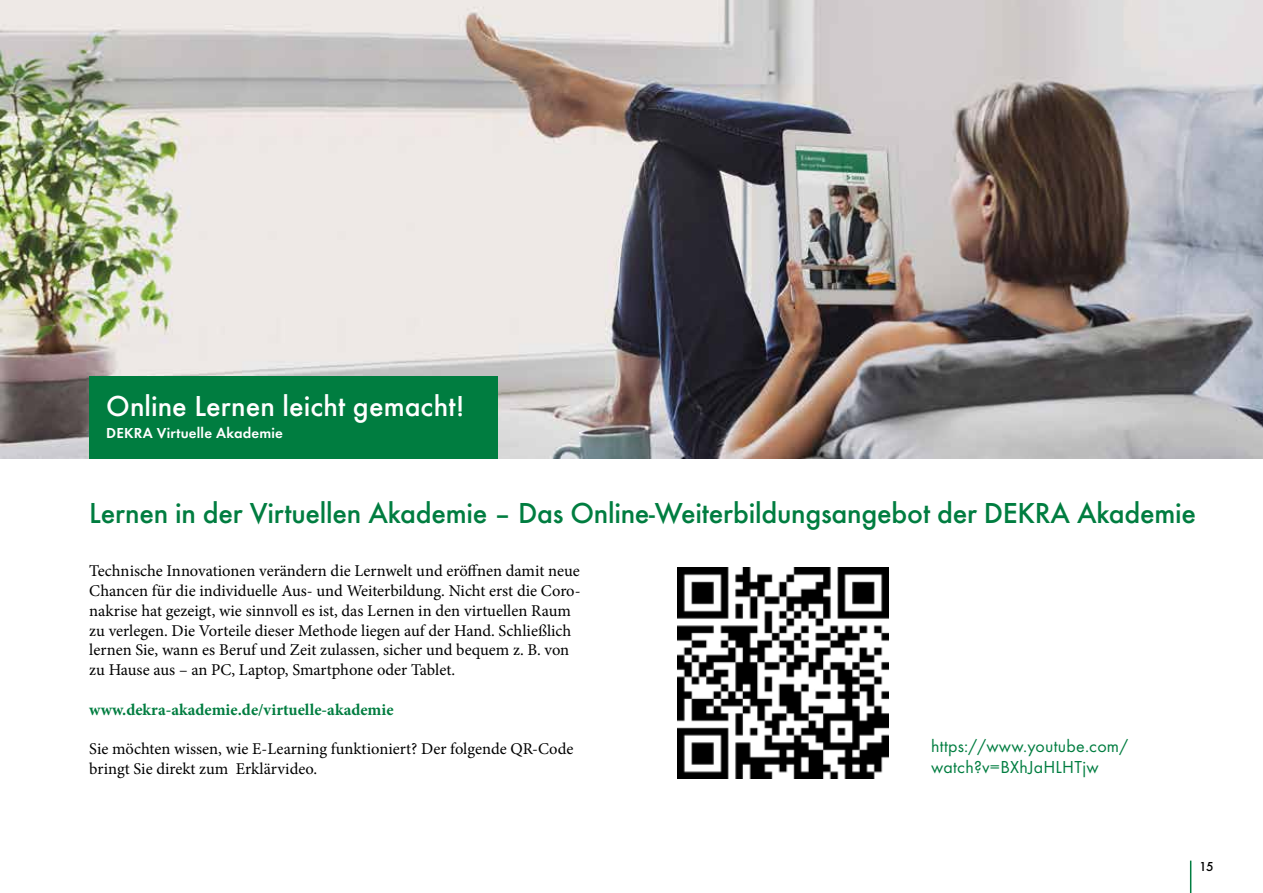
<style>
.page{position:relative;width:1263px;height:893px;background:#fff}
.page>*{position:absolute;margin:0;border:0;box-sizing:border-box;transform-origin:0 0}
.t1{font:500 30px "Futura TOT";letter-spacing:-.01em;color:#007d40}
.t2{font:500 30px "Futura TOT";color:#fff}
.t3{font:18px/21.6px "Futura TOT Boo";letter-spacing:.01em;color:#007d40}
.t4{font:16.5px/19.8px "Minion Pro";color:#000}
.t5{font:700 16.5px "Minion Pro";letter-spacing:.005em;color:#007d40}
.t6{font:15px "Futura TOT Dem";letter-spacing:.01em;color:#fff}
.t7{font:500 13.5px "Futura TOT";color:#000}
</style>
<div class="page">
<hr style="left:1190px;top:861px;width:1px;height:32px;background:#007d40">
<img style="left:0;top:0;width:1263px;height:458px">
<div style="left:89px;top:376px;width:409px;height:82px;background:#007d40"></div>
<img style="left:677px;top:567px;width:211px;height:212px">
<h1 class="t2" style="left:106px;top:388px;width:360px">Online Lernen leicht gemacht!</h1>
<p class="t6" style="left:106px;top:424px;width:178px">DEKRA Virtuelle Akademie</p>
<h1 class="t1" style="left:89px;top:496px;width:1108px">Lernen in der Virtuellen Akademie – Das Online-Weiterbildungsangebot der DEKRA Akademie</h1>
<p class="t4" style="left:89px;top:561px;width:493px">Technische Innovationen verändern die Lernwelt und eröffnen damit neue Chancen für die individuelle Aus- und Weiterbildung. Nicht erst die Coro&shy;nakrise hat gezeigt, wie sinnvoll es ist, das Lernen in den virtuellen Raum zu verlegen. Die Vorteile dieser Methode liegen auf der Hand. Schließlich lernen Sie, wann es Beruf und Zeit zulassen, sicher und bequem z. B. von zu Hause aus – an PC, Laptop, Smartphone oder Tablet.</p>
<p class="t5" style="left:89px;top:698px;width:306px">www.dekra-akademie.de/virtuelle-akademie</p>
<p class="t4" style="left:89px;top:739px;width:486px">Sie möchten wissen, wie E-Learning funktioniert? Der folgende QR-Code bringt Sie direkt zum Erklärvideo.</p>
<p class="t3" style="left:931px;top:735px;width:198px">https://www.youtube.com/ watch?v=BXhJaHLHTjw</p>
<p class="t7" style="left:1199px;top:858px;width:16px">15</p>
</div>
